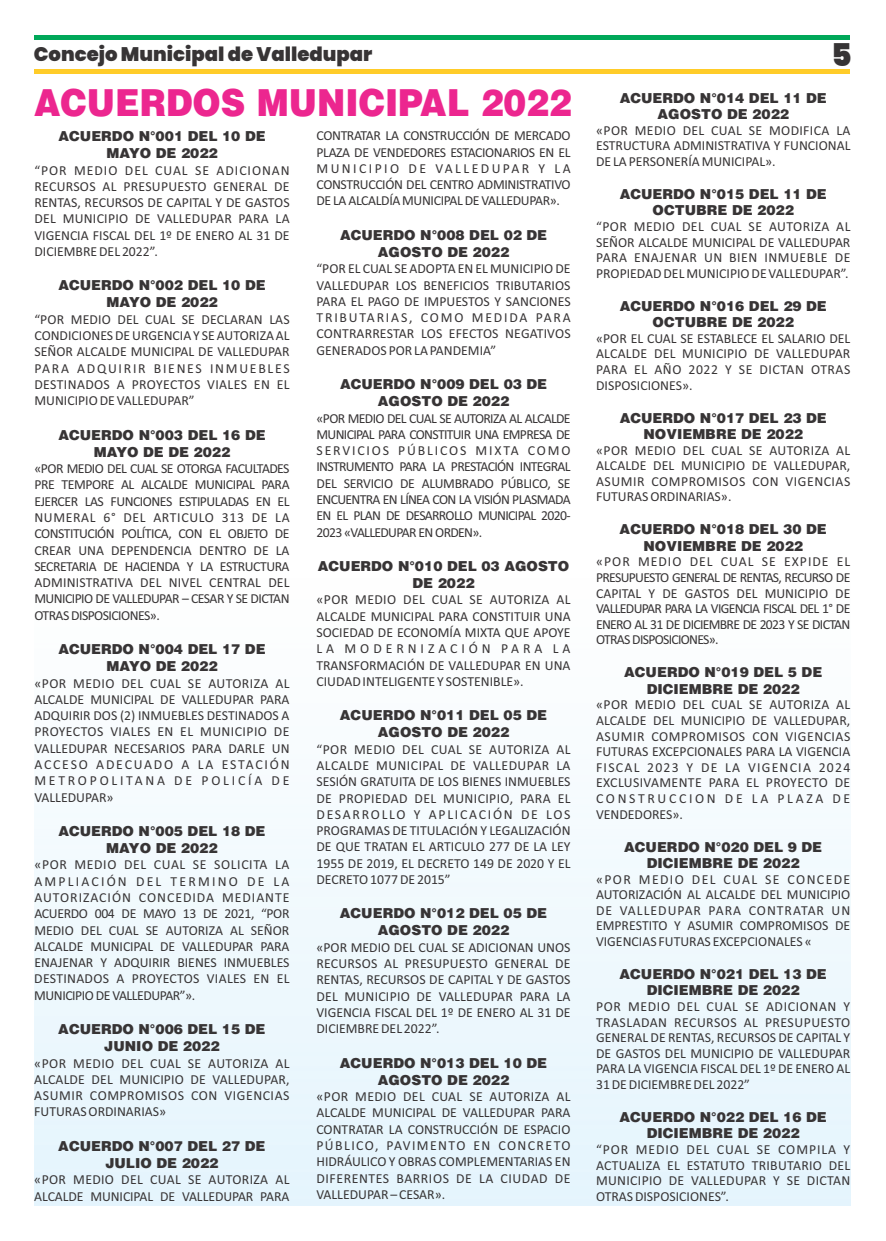
<style>
.page{position:relative;width:886px;height:1241px;background:#fff}
.page>*{position:absolute;margin:0;border:0;box-sizing:border-box;transform-origin:0 0}
.t1{font:900 37.25px "Helvetica LT Std";color:#ec268f;scale:.91 1}
.t2{font:900 31.25px "Poppins";color:#373435}
.t3{font:900 19.62px "Poppins";color:#373435}
.t4{font:13.75px/16.2px "Calibri";color:#373435;text-align:justify}
.t5{font:900 13.75px/16.9px "Helvetica LT Std";color:#373435;text-align:center}
</style>
<div class="page">
<div style="left:34px;top:69px;width:816px;height:5px;background:#ffcc29"></div>
<div style="left:34px;top:35px;width:816px;height:5px;background:#00a859"></div>
<h3 class="t3" style="left:34px;top:40px;width:340px">Concejo Municipal de Valledupar</h3>
<h2 class="t2" style="left:831px;top:33px;width:22px">5</h2>
<h1 class="t1" style="left:34px;top:90px;width:592px">ACUERDOS MUNICIPAL 2022</h1>
<p class="t5" style="left:620px;top:92px;width:209px;line-height:16.1px">ACUERDO N°014 DEL 11 DE<br>AGOSTO DE 2022</p>
<p class="t4" style="left:596px;top:124px;width:256px;line-height:15.6px">«POR MEDIO DEL CUAL SE MODIFICA LA ESTRUCTURA ADMINISTRATIVA Y FUNCIONAL DE LA PERSONERÍA MUNICIPAL».</p>
<p class="t5" style="left:620px;top:188px;width:209px;line-height:16.1px">ACUERDO N°015 DEL 11 DE<br>OCTUBRE DE 2022</p>
<p class="t4" style="left:596px;top:220px;width:256px;line-height:15.6px">“POR MEDIO DEL CUAL SE AUTORIZA AL SEÑOR ALCALDE MUNICIPAL DE VALLEDUPAR PARA ENAJENAR UN BIEN INMUEBLE DE PROPIEDAD DEL MUNICIPIO DE VALLEDUPAR”.</p>
<p class="t5" style="left:620px;top:300px;width:209px;line-height:16.1px">ACUERDO N°016 DEL 29 DE<br>OCTUBRE DE 2022</p>
<p class="t4" style="left:596px;top:331px;width:256px;line-height:15.6px">«POR EL CUAL SE ESTABLECE EL SALARIO DEL ALCALDE DEL MUNICIPIO DE VALLEDUPAR PARA EL AÑO 2022 Y SE DICTAN OTRAS DISPOSICIONES».</p>
<p class="t5" style="left:620px;top:411px;width:209px;line-height:16.1px">ACUERDO N°017 DEL 23 DE<br>NOVIEMBRE DE 2022</p>
<p class="t4" style="left:596px;top:443px;width:256px;line-height:15.6px">«POR MEDIO DEL CUAL SE AUTORIZA AL ALCALDE DEL MUNICIPIO DE VALLEDUPAR, ASUMIR COMPROMISOS CON VIGENCIAS FUTURAS ORDINARIAS».</p>
<p class="t5" style="left:620px;top:523px;width:209px;line-height:16.1px">ACUERDO N°018 DEL 30 DE<br>NOVIEMBRE DE 2022</p>
<p class="t4" style="left:596px;top:555px;width:256px;line-height:15.6px">«POR MEDIO DEL CUAL SE EXPIDE EL PRESUPUESTO GENERAL DE RENTAS, RECURSO DE CAPITAL Y DE GASTOS DEL MUNICIPIO DE VALLEDUPAR PARA LA VIGENCIA FISCAL DEL 1° DE ENERO AL 31 DE DICIEMBRE DE 2023 Y SE DICTAN OTRAS DISPOSICIONES».</p>
<p class="t5" style="left:624px;top:666px;width:199px;line-height:16.1px">ACUERDO N°019 DEL 5 DE<br>DICIEMBRE DE 2022</p>
<p class="t4" style="left:596px;top:698px;width:256px;line-height:15.6px">«POR MEDIO DEL CUAL SE AUTORIZA AL ALCALDE DEL MUNICIPIO DE VALLEDUPAR, ASUMIR COMPROMISOS CON VIGENCIAS FUTURAS EXCEPCIONALES PARA LA VIGENCIA FISCAL 2023 Y DE LA VIGENCIA 2024<br>EXCLUSIVAMENTE PARA EL PROYECTO DE CONSTRUCCION DE LA PLAZA DE VENDEDORES».</p>
<p class="t5" style="left:624px;top:840px;width:199px;line-height:16.1px">ACUERDO N°020 DEL 9 DE<br>DICIEMBRE DE 2022</p>
<p class="t4" style="left:596px;top:872px;width:256px;line-height:15.6px">«POR MEDIO DEL CUAL SE CONCEDE AUTORIZACIÓN AL ALCALDE DEL MUNICIPIO DE VALLEDUPAR PARA CONTRATAR UN EMPRESTITO Y ASUMIR COMPROMISOS DE VIGENCIAS FUTURAS EXCEPCIONALES «</p>
<p class="t5" style="left:619px;top:967px;width:209px;line-height:16.1px">ACUERDO N°021 DEL 13 DE<br>DICIEMBRE DE 2022</p>
<p class="t4" style="left:596px;top:999px;width:256px;line-height:15.6px">POR MEDIO DEL CUAL SE ADICIONAN Y TRASLADAN RECURSOS AL PRESUPUESTO GENERAL DE RENTAS, RECURSOS DE CAPITAL Y DE GASTOS DEL MUNICIPIO DE VALLEDUPAR PARA LA VIGENCIA FISCAL DEL 1º DE ENERO AL 31 DE DICIEMBRE DEL 2022”</p>
<p class="t5" style="left:619px;top:1110px;width:209px;line-height:16.1px">ACUERDO N°022 DEL 16 DE<br>DICIEMBRE DE 2022</p>
<p class="t4" style="left:596px;top:1142px;width:256px;line-height:15.6px">“POR MEDIO DEL CUAL SE COMPILA Y ACTUALIZA EL ESTATUTO TRIBUTARIO DEL MUNICIPIO DE VALLEDUPAR Y SE DICTAN OTRAS DISPOSICIONES”.</p>
<p class="t4" style="left:317px;top:129px;width:256px">CONTRATAR LA CONSTRUCCIÓN DE MERCADO PLAZA DE VENDEDORES ESTACIONARIOS EN EL MUNICIPIO DE VALLEDUPAR Y LA CONSTRUCCIÓN DEL CENTRO ADMINISTRATIVO DE LA ALCALDÍA MUNICIPAL DE VALLEDUPAR».</p>
<p class="t5" style="left:340px;top:228px;width:209px">ACUERDO N°008 DEL 02 DE<br>AGOSTO DE 2022</p>
<p class="t4" style="left:316px;top:262px;width:256px">“POR EL CUAL SE ADOPTA EN EL MUNICIPIO DE VALLEDUPAR LOS BENEFICIOS TRIBUTARIOS PARA EL PAGO DE IMPUESTOS Y SANCIONES TRIBUTARIAS, COMO MEDIDA PARA CONTRARRESTAR LOS EFECTOS NEGATIVOS GENERADOS POR LA PANDEMIA”</p>
<p class="t5" style="left:340px;top:377px;width:209px">ACUERDO N°009 DEL 03 DE<br>AGOSTO DE 2022</p>
<p class="t4" style="left:316px;top:411px;width:256px">«POR MEDIO DEL CUAL SE AUTORIZA AL ALCALDE MUNICIPAL PARA CONSTITUIR UNA EMPRESA DE SERVICIOS PÚBLICOS MIXTA COMO INSTRUMENTO PARA LA PRESTACIÓN INTEGRAL DEL SERVICIO DE ALUMBRADO PÚBLICO, SE ENCUENTRA EN LÍNEA CON LA VISIÓN PLASMADA EN EL PLAN DE DESARROLLO MUNICIPAL 2020- 2023 «VALLEDUPAR EN ORDEN».</p>
<p class="t5" style="left:318px;top:559px;width:253px">ACUERDO N°010 DEL 03 AGOSTO<br>DE 2022</p>
<p class="t4" style="left:316px;top:592px;width:256px">«POR MEDIO DEL CUAL SE AUTORIZA AL ALCALDE MUNICIPAL PARA CONSTITUIR UNA SOCIEDAD DE ECONOMÍA MIXTA QUE APOYE LA MODERNIZACIÓN PARA LA TRANSFORMACIÓN DE VALLEDUPAR EN UNA CIUDAD INTELIGENTE Y SOSTENIBLE».</p>
<p class="t5" style="left:340px;top:708px;width:209px">ACUERDO N°011 DEL 05 DE<br>AGOSTO DE 2022</p>
<p class="t4" style="left:316px;top:742px;width:256px">“POR MEDIO DEL CUAL SE AUTORIZA AL ALCALDE MUNICIPAL DE VALLEDUPAR LA SESIÓN GRATUITA DE LOS BIENES INMUEBLES DE PROPIEDAD DEL MUNICIPIO, PARA EL DESARROLLO Y APLICACIÓN DE LOS PROGRAMAS DE TITULACIÓN Y LEGALIZACIÓN DE QUE TRATAN EL ARTICULO 277 DE LA LEY 1955 DE 2019, EL DECRETO 149 DE 2020 Y EL DECRETO 1077 DE 2015”</p>
<p class="t5" style="left:340px;top:906px;width:209px">ACUERDO N°012 DEL 05 DE<br>AGOSTO DE 2022</p>
<p class="t4" style="left:316px;top:940px;width:256px">«POR MEDIO DEL CUAL SE ADICIONAN UNOS RECURSOS AL PRESUPUESTO GENERAL DE RENTAS, RECURSOS DE CAPITAL Y DE GASTOS DEL MUNICIPIO DE VALLEDUPAR PARA LA VIGENCIA FISCAL DEL 1º DE ENERO AL 31 DE DICIEMBRE DEL 2022”.</p>
<p class="t5" style="left:340px;top:1056px;width:209px">ACUERDO N°013 DEL 10 DE<br>AGOSTO DE 2022</p>
<p class="t4" style="left:316px;top:1089px;width:256px">«POR MEDIO DEL CUAL SE AUTORIZA AL ALCALDE MUNICIPAL DE VALLEDUPAR PARA CONTRATAR LA CONSTRUCCIÓN DE ESPACIO PÚBLICO, PAVIMENTO EN CONCRETO HIDRÁULICO Y OBRAS COMPLEMENTARIAS EN DIFERENTES BARRIOS DE LA CIUDAD DE VALLEDUPAR – CESAR».</p>
<p class="t5" style="left:58px;top:130px;width:209px">ACUERDO N°001 DEL 10 DE<br>MAYO DE 2022</p>
<p class="t4" style="left:34px;top:163px;width:257px">“POR MEDIO DEL CUAL SE ADICIONAN RECURSOS AL PRESUPUESTO GENERAL DE RENTAS, RECURSOS DE CAPITAL Y DE GASTOS DEL MUNICIPIO DE VALLEDUPAR PARA LA VIGENCIA FISCAL DEL 1º DE ENERO AL 31 DE DICIEMBRE DEL 2022”.</p>
<p class="t5" style="left:58px;top:279px;width:209px">ACUERDO N°002 DEL 10 DE<br>MAYO DE 2022</p>
<p class="t4" style="left:34px;top:312px;width:257px">“POR MEDIO DEL CUAL SE DECLARAN LAS CONDICIONES DE URGENCIA Y SE AUTORIZA AL SEÑOR ALCALDE MUNICIPAL DE VALLEDUPAR PARA ADQUIRIR BIENES INMUEBLES DESTINADOS A PROYECTOS VIALES EN EL MUNICIPIO DE VALLEDUPAR”</p>
<p class="t5" style="left:58px;top:428px;width:209px">ACUERDO N°003 DEL 16 DE<br>MAYO DE DE 2022</p>
<p class="t4" style="left:34px;top:461px;width:257px">«POR MEDIO DEL CUAL SE OTORGA FACULTADES PRE TEMPORE AL ALCALDE MUNICIPAL PARA EJERCER LAS FUNCIONES ESTIPULADAS EN EL NUMERAL 6° DEL ARTICULO 313 DE LA CONSTITUCIÓN POLÍTICA, CON EL OBJETO DE CREAR UNA DEPENDENCIA DENTRO DE LA SECRETARIA DE HACIENDA Y LA ESTRUCTURA ADMINISTRATIVA DEL NIVEL CENTRAL DEL MUNICIPIO DE VALLEDUPAR – CESAR Y SE DICTAN OTRAS DISPOSICIONES».</p>
<p class="t5" style="left:58px;top:642px;width:209px">ACUERDO N°004 DEL 17 DE<br>MAYO DE 2022</p>
<p class="t4" style="left:34px;top:676px;width:257px">«POR MEDIO DEL CUAL SE AUTORIZA AL ALCALDE MUNICIPAL DE VALLEDUPAR PARA ADQUIRIR DOS (2) INMUEBLES DESTINADOS A PROYECTOS VIALES EN EL MUNICIPIO DE VALLEDUPAR NECESARIOS PARA DARLE UN ACCESO ADECUADO A LA ESTACIÓN METROPOLITANA DE POLICÍA DE VALLEDUPAR»</p>
<p class="t5" style="left:58px;top:824px;width:209px">ACUERDO N°005 DEL 18 DE<br>MAYO DE 2022</p>
<p class="t4" style="left:34px;top:857px;width:257px">«POR MEDIO DEL CUAL SE SOLICITA LA AMPLIACIÓN DEL TERMINO DE LA AUTORIZACIÓN CONCEDIDA MEDIANTE ACUERDO 004 DE MAYO 13 DE 2021, “POR MEDIO DEL CUAL SE AUTORIZA AL SEÑOR ALCALDE MUNICIPAL DE VALLEDUPAR PARA ENAJENAR Y ADQUIRIR BIENES INMUEBLES DESTINADOS A PROYECTOS VIALES EN EL MUNICIPIO DE VALLEDUPAR”».</p>
<p class="t5" style="left:58px;top:1022px;width:209px">ACUERDO N°006 DEL 15 DE<br>JUNIO DE 2022</p>
<p class="t4" style="left:34px;top:1055px;width:257px">«POR MEDIO DEL CUAL SE AUTORIZA AL ALCALDE DEL MUNICIPIO DE VALLEDUPAR, ASUMIR COMPROMISOS CON VIGENCIAS FUTURAS ORDINARIAS»</p>
<p class="t5" style="left:58px;top:1139px;width:209px">ACUERDO N°007 DEL 27 DE<br>JULIO DE 2022</p>
<p class="t4" style="left:34px;top:1172px;width:257px">«POR MEDIO DEL CUAL SE AUTORIZA AL<br>ALCALDE MUNICIPAL DE VALLEDUPAR PARA</p>
</div>
